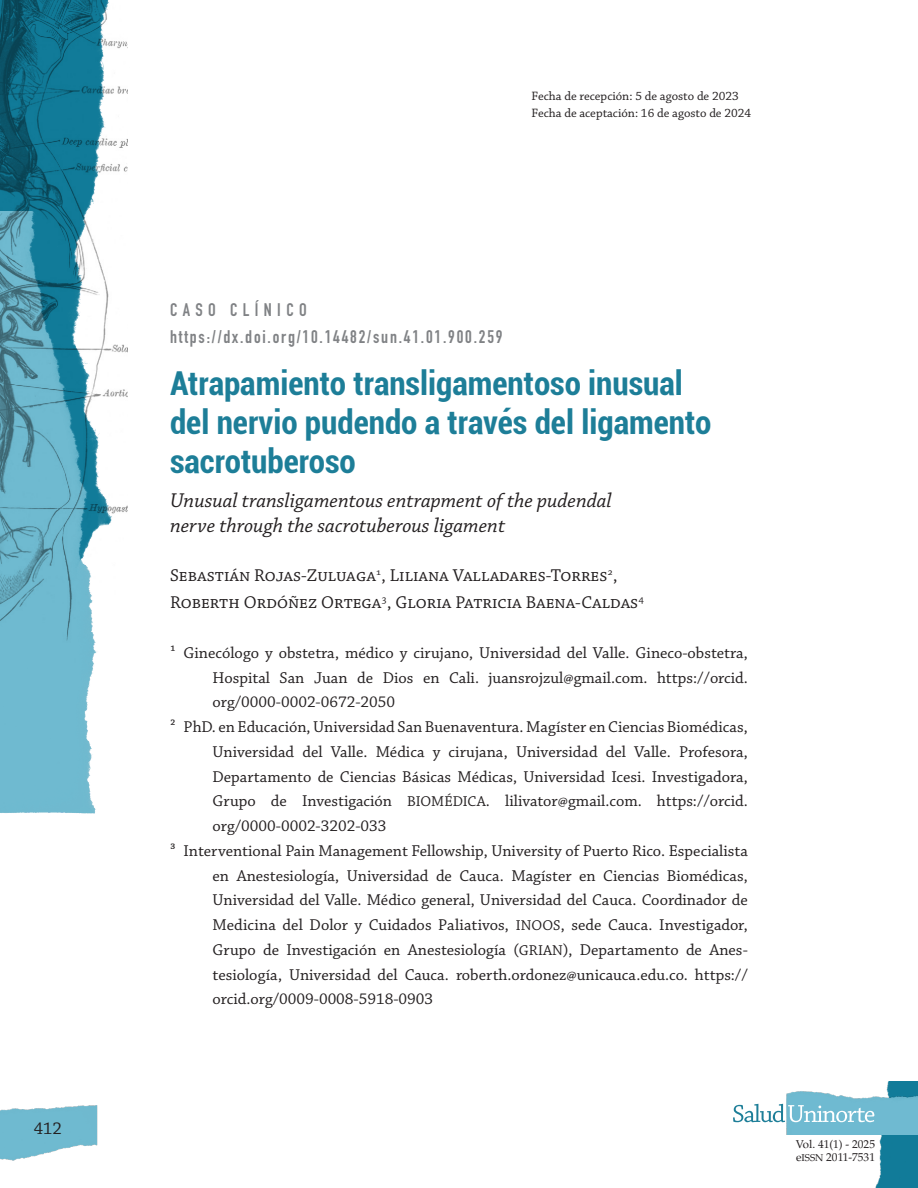
<style>
.page{position:relative;width:918px;height:1188px;background:#fff}
.page>*{position:absolute;margin:0;border:0;box-sizing:border-box;transform-origin:0 0}
.Titulo_Español{font:700 condensed 33px/39px "Roboto";color:#1d7e98}
.Titulo_Ingles{font:italic 21px/25.5px "Chaparral Pro";color:#231f20}
.Autores{font:18px "Chaparral Pro";color:#231f20}
.Doi{font:18px "DIN Engschrift Std";letter-spacing:.1em;color:#808285}
.Clase_de_articulo{font:18px "DIN Engschrift Std";letter-spacing:.3em;color:#808285}
.Datos_autores{font:16.5px/24.8px "Chaparral Pro";color:#231f20;text-align:justify}
.t1{font:12.75px/16.5px "Chaparral Pro";color:#231f20}
.t2{font:11.4px/13.5px "Palatino LT Std";color:#231f20}
.s1{font-size:15px}
.s2{font-size:9.9px}
</style>
<div class="page">
<img style="left:0;top:673px;width:96px;height:141px">
<img style="left:0;top:0;width:127px;height:673px">
<img style="left:0;top:1105px;width:98px;height:56px">
<img style="left:850px;top:1082px;width:68px;height:106px">
<img style="left:787px;top:1090px;width:131px;height:44px">
<svg style="left:733px;top:1104px;width:141px;height:18px"></svg>
<p class="Autores" style="left:34px;top:1118px;width:30px">412</p>
<p class="t1" style="left:531px;top:88px;width:221px">Fecha de recepción: 5 de agosto de 2023<br>Fecha de aceptación: 16 de agosto de 2024</p>
<p class="Clase_de_articulo" style="left:170px;top:299px;width:138px">CASO CLÍNICO</p>
<p class="Doi" style="left:170px;top:326px;width:334px">https://dx.doi.org/10.14482/sun.41.01.900.259</p>
<p class="Titulo_Español" style="left:170px;top:362px;width:543px">Atrapamiento transligamentoso inusual del nervio pudendo a través del ligamento sacrotuberoso</p>
<p class="Titulo_Ingles" style="left:170px;top:488px;width:443px">Unusual transligamentous entrapment of the pudendal nerve through the sacrotuberous ligament</p>
<p class="Autores" style="left:170px;top:565px;width:449px">Sebastián Rojas-Zuluaga<sup>1</sup>, Liliana Valladares-Torres<sup>2</sup>,</p>
<p class="Autores" style="left:170px;top:592px;width:475px">Roberth Ordóñez Ortega<sup>3</sup>, Gloria Patricia Baena-Caldas<sup>4</sup></p>
<p class="Datos_autores" style="left:213px;top:641px;width:537px;text-indent:-43px">1 Ginecólogo y obstetra, médico y cirujano, Universidad del Valle. Gineco-obstetra, Hospital San Juan de Dios en Cali. juansrojzul@gmail.com. https://orcid. org/0000-0002-0672-2050</p>
<p class="Datos_autores" style="left:213px;top:715px;width:537px;text-indent:-43px">2 PhD. en Educación, Universidad San Buenaventura. Magíster en Ciencias Biomédicas, Universidad del Valle. Médica y cirujana, Universidad del Valle. Profesora, Departamento de Ciencias Básicas Médicas, Universidad Icesi. Investigadora, Grupo de Investigación <span class="s1">BIOMÉDICA</span>. lilivator@gmail.com. https://orcid. org/0000-0002-3202-033</p>
<p class="Datos_autores" style="left:213px;top:839px;width:537px;text-indent:-43px">3 Interventional Pain Management Fellowship, University of Puerto Rico. Especialista en Anestesiología, Universidad de Cauca. Magíster en Ciencias Biomédicas, Universidad del Valle. Médico general, Universidad del Cauca. Coordinador de Medicina del Dolor y Cuidados Paliativos, <span class="s1">INOOS</span>, sede Cauca. Investigador, Grupo de Investigación en Anestesiología (<span class="s1">GRIAN</span>), Departamento de Anes&shy;tesiología, Universidad del Cauca. roberth.ordonez@unicauca.edu.co. https:// orcid.org/0009-0008-5918-0903</p>
<p class="t2" style="left:796px;top:1137px;width:81px">Vol. 41(1) - 2025 e<span class="s2">ISSN</span> 2011-7531</p>
</div>
